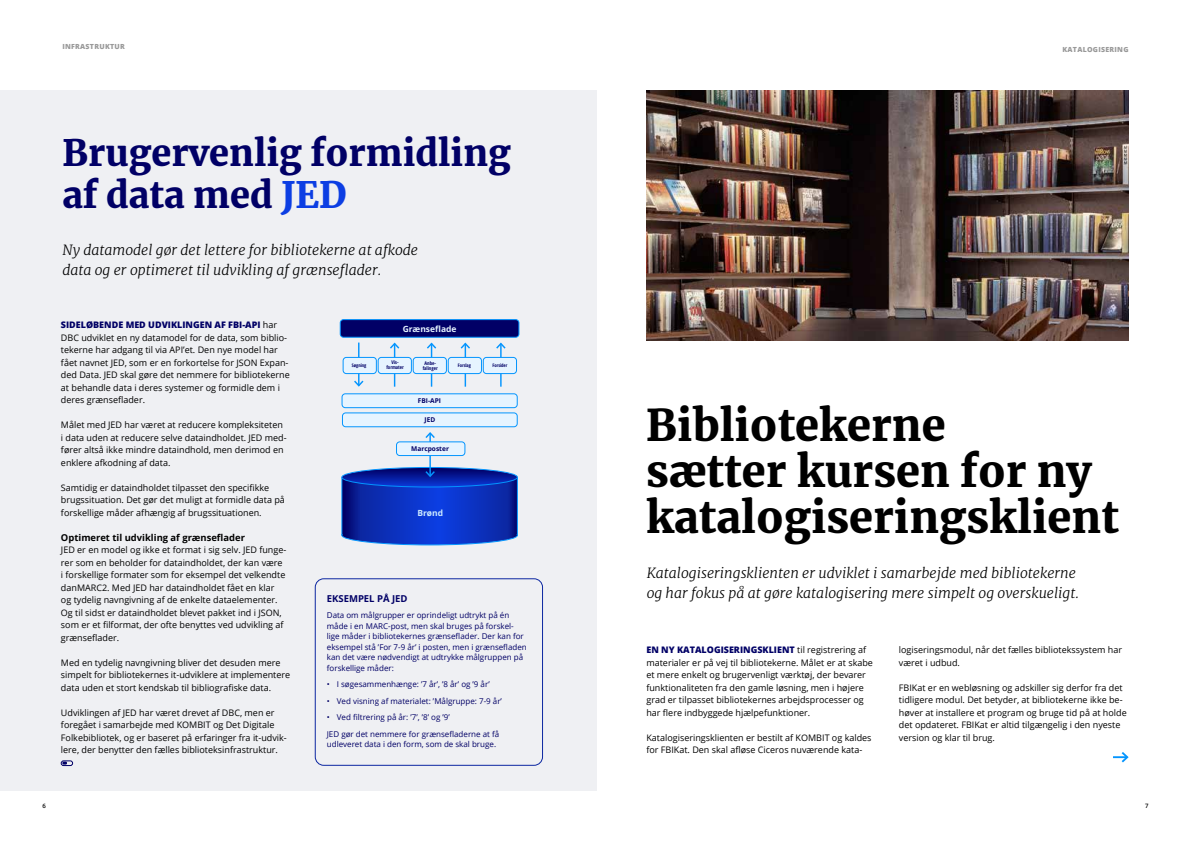
<style>
.page{position:relative;width:1191px;height:842px;background:#fff}
.page>*{position:absolute;margin:0;border:0;box-sizing:border-box;transform-origin:0 0}
.t1{font:900 43.2px/46px "Merriweather";color:#000}
.t2{font:900 36px/42px "Merriweather";color:#010066}
.t3{font:italic 300 14px/20px "Merriweather";color:#000}
.t4{font:700 9.5px "Open Sans";color:#010066}
.t5{font:700 9.4px "Open Sans";color:#000}
.t6{font:9px/12.5px "Open Sans";color:#000}
.t7{font:700 8.5px "Open Sans";color:#e6f4ff}
.t8{font:700 8.5px "Open Sans";color:#cdeaff}
.t9{font:8px/10.5px "Open Sans";color:#010066}
.t10{font:800 7px "Open Sans";letter-spacing:.04em;color:#999}
.t11{font:700 6.6px "Open Sans";color:#010066}
.t12{font:600 6px "Open Sans";color:#000}
.t13{font:700 condensed 5px/5px "Open Sans";color:#010066;text-align:center}
.t14{font:700 condensed 4.7px "Open Sans";color:#010066}
.s1{color:#0c3ee3}
.s2{font-weight:800;color:#010066}
</style>
<div class="page">
<div style="left:0;top:91px;width:597px;height:700px;background:#eff0f3"></div>
<img style="left:646px;top:91px;width:482px;height:250px">
<div style="left:61px;top:761px;width:12px;height:5px;border:1px solid #010066;border-radius:2px"></div>
<svg style="left:62px;top:762px;width:5px;height:3px"></svg>
<div style="left:315px;top:578px;width:228px;height:187px;border:1px solid #0c27a1;border-radius:9px"></div>
<svg style="left:1113px;top:752px;width:16px;height:11px"></svg>
<div style="left:342px;top:394px;width:175px;height:14px;background:#e6f4ff;border-radius:3px"></div>
<div style="left:342px;top:394px;width:175px;height:14px;border:1px solid #0495fe;border-radius:3px"></div>
<div style="left:342px;top:413px;width:175px;height:14px;background:#e6f4ff;border-radius:3px"></div>
<div style="left:342px;top:413px;width:175px;height:14px;border:1px solid #0495fe;border-radius:3px"></div>
<div style="left:340px;top:320px;width:179px;height:17px;background:#010066;border-radius:3px"></div>
<div style="left:340px;top:319px;width:179px;height:18px;border:1px solid #0495fe;border-radius:3px"></div>
<hr style="left:429px;top:448px;width:2px;height:28px;background:#0495fe">
<svg style="left:341px;top:467px;width:177px;height:78px;background:#1639b9"></svg>
<svg style="left:424px;top:432px;width:12px;height:10px"></svg>
<div style="left:396px;top:442px;width:69px;height:13px;background:#e6f4ff;border-radius:3px"></div>
<div style="left:396px;top:442px;width:69px;height:14px;border:1px solid #0495fe;border-radius:3px"></div>
<hr style="left:358px;top:343px;width:1px;height:43px;background:#0495fe">
<svg style="left:354px;top:379px;width:10px;height:8px"></svg>
<hr style="left:394px;top:344px;width:1px;height:43px;background:#0495fe">
<svg style="left:390px;top:342px;width:10px;height:8px"></svg>
<hr style="left:431px;top:344px;width:1px;height:43px;background:#0495fe">
<svg style="left:427px;top:342px;width:10px;height:8px"></svg>
<hr style="left:464px;top:344px;width:2px;height:43px;background:#0495fe">
<svg style="left:460px;top:342px;width:10px;height:8px"></svg>
<hr style="left:500px;top:344px;width:1px;height:43px;background:#0495fe">
<svg style="left:496px;top:342px;width:10px;height:8px"></svg>
<div style="left:343px;top:357px;width:33px;height:17px;background:#e6f4ff;border-radius:3px"></div>
<div style="left:343px;top:357px;width:33px;height:17px;border:1px solid #0495fe;border-radius:3px"></div>
<div style="left:378px;top:357px;width:33px;height:17px;background:#e6f4ff;border-radius:3px"></div>
<div style="left:378px;top:357px;width:33px;height:17px;border:1px solid #0495fe;border-radius:3px"></div>
<div style="left:413px;top:357px;width:33px;height:17px;background:#e6f4ff;border-radius:3px"></div>
<div style="left:413px;top:357px;width:33px;height:17px;border:1px solid #0495fe;border-radius:3px"></div>
<div style="left:448px;top:357px;width:33px;height:17px;background:#e6f4ff;border-radius:3px"></div>
<div style="left:448px;top:357px;width:33px;height:17px;border:1px solid #0495fe;border-radius:3px"></div>
<div style="left:483px;top:357px;width:33px;height:17px;background:#e6f4ff;border-radius:3px"></div>
<div style="left:483px;top:357px;width:34px;height:17px;border:1px solid #0495fe;border-radius:3px"></div>
<p class="t10" style="left:62px;top:43px;width:64px">INFRASTRUKTUR</p>
<h2 class="t2" style="left:62px;top:131px;width:450px">Brugervenlig formidling af data med <span class="s1">JED</span></h2>
<h3 class="t3" style="left:62px;top:241px;width:357px">Ny datamodel gør det lettere for biblio tekerne at afkode data og er optimeret til udvikling af grænseflader.</h3>
<p class="t6" style="left:61px;top:319px;width:230px"><span class="s2">SIDELØBENDE MED UDVIKLINGEN AF FBI-API</span> har DBC udviklet en ny datamodel for de data, som biblio&shy;tekerne har adgang til via API’et. Den nye model har fået navnet JED, som er en forkortelse for JSON Expan&shy;ded Data. JED skal gøre det nemmere for bibliotekerne at behandle data i deres systemer og formidle dem i deres grænseflader.</p>
<p class="t6" style="left:61px;top:419px;width:227px">Målet med JED har været at reducere kompleksiteten i data uden at reducere selve dataindholdet. JED med&shy;fører altså ikke mindre dataindhold, men derimod en enklere afkodning af data.</p>
<p class="t6" style="left:61px;top:481px;width:225px">Samtidig er dataindholdet tilpasset den specifikke brugssituation. Det gør det muligt at formidle data på forskellige måder afhængig af brugssituationen.</p>
<p class="t5" style="left:61px;top:531px;width:185px">Optimeret til udvikling af grænseflader</p>
<p class="t6" style="left:61px;top:544px;width:227px">JED er en model og ikke et format i sig selv. JED funge&shy;rer som en beholder for dataindholdet, der kan være i forskellige formater som for eksempel det velkendte danMARC2. Med JED har dataindholdet fået en klar og tydelig navngivning af de enkelte dataelementer.<br>Og til sidst er dataindholdet blevet pakket ind i JSON, som er et filformat, der ofte benyttes ved udvikling af grænseflader.</p>
<p class="t6" style="left:61px;top:657px;width:231px">Med en tydelig navngivning bliver det desuden mere simpelt for bibliotekernes it-udviklere at implementere data uden et stort kendskab til bibliografiske data.</p>
<p class="t6" style="left:61px;top:707px;width:227px">Udviklingen af JED har været drevet af DBC, men er foregået i samarbejde med KOMBIT og Det Digitale Folkebibliotek, og er baseret på erfaringer fra it-udvik&shy;lere, der benytter den fælles biblioteksinfrastruktur.</p>
<p class="t7" style="left:403px;top:323px;width:55px">Grænseflade</p>
<p class="t14" style="left:352px;top:363px;width:16px">Søgning</p>
<p class="t13" style="left:386px;top:360px;width:19px">Vis&shy;formater</p>
<p class="t13" style="left:423px;top:361px;width:17px">Anbe&shy;falinger</p>
<p class="t14" style="left:458px;top:363px;width:15px">Forslag</p>
<p class="t14" style="left:492px;top:363px;width:16px">Forsider</p>
<p class="t11" style="left:418px;top:398px;width:25px">FBI-API</p>
<p class="t11" style="left:424px;top:417px;width:12px">JED</p>
<p class="t11" style="left:411px;top:445px;width:39px">Marcposter</p>
<p class="t8" style="left:417px;top:509px;width:27px">Brønd</p>
<p class="t4" style="left:327px;top:594px;width:82px">EKSEMPEL PÅ JED</p>
<p class="t9" style="left:327px;top:610px;width:201px">Data om målgrupper er oprindeligt udtrykt på én måde i en MARC-post, men skal bruges på forskel&shy;lige måder i bibliotekernes grænseflader. Der kan for eksempel stå ’For 7-9 år’ i posten, men i grænsefladen kan det være nødvendigt at udtrykke målgruppen på forskellige måder:</p>
<p class="t9" style="left:327px;top:679px;width:164px">• I søgesammenhænge: ’7 år’, ’8 år’ og ’9 år’</p>
<p class="t9" style="left:327px;top:696px;width:177px">• Ved visning af materialet: ’Målgruppe: 7-9 år’</p>
<p class="t9" style="left:327px;top:709px;width:174px;line-height:16.5px">• Ved filtrering på år: ’7’, ’8’ og ’9’<br>JED gør det nemmere for grænsefladerne at få</p>
<p class="t9" style="left:327px;top:739px;width:171px">udleveret data i den form, som de skal bruge.</p>
<p class="t10" style="left:1062px;top:46px;width:68px">KATALOGISERING</p>
<h1 class="t1" style="left:646px;top:401px;width:474px">Bibliotekerne<br>sætter kursen for ny katalogiseringsklient</h1>
<h3 class="t3" style="left:646px;top:564px;width:434px">Katalogiseringsklienten er udviklet i samarbejde med bibliotekerne og har fokus på at gøre katalogisering mere simpelt og overskueligt.</h3>
<p class="t6" style="left:646px;top:644px;width:228px"><span class="s2">EN NY KATALOGISERINGSKLIENT</span> til registrering af materialer er på vej til bibliotekerne. Målet er at skabe et mere enkelt og brugervenligt værktøj, der bevarer funktionaliteten fra den gamle løsning, men i højere grad er tilpasset bibliotekernes arbejdsprocesser og har flere indbyggede hjælpefunktioner.</p>
<p class="t6" style="left:646px;top:732px;width:227px">Katalogiseringsklienten er bestilt af KOMBIT og kaldes for FBIKat. Den skal afløse Ciceros nuværende kata-</p>
<p class="t6" style="left:899px;top:644px;width:225px">logiseringsmodul, når det fælles bibliotekssystem har været i udbud.</p>
<p class="t6" style="left:899px;top:682px;width:229px">FBIKat er en webløsning og adskiller sig derfor fra det tidligere modul. Det betyder, at bibliotekerne ikke be&shy;høver at installere et program og bruge tid på at holde det opdateret. FBIKat er altid tilgængelig i den nyeste version og klar til brug.</p>
<p class="t12" style="left:43px;top:802px;width:5px">6</p>
<p class="t12" style="left:1145px;top:802px;width:5px">7</p>
</div>
